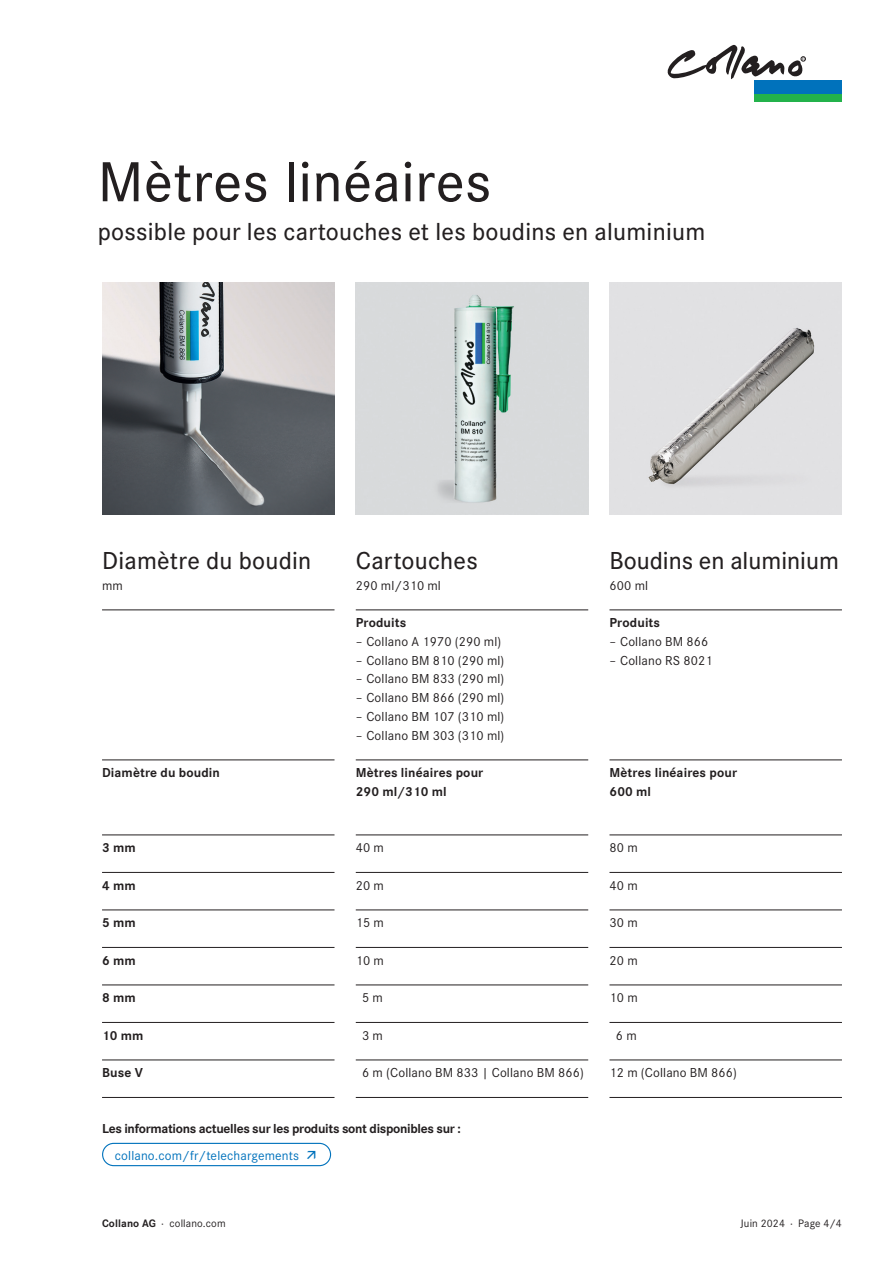
<style>
.page{position:relative;width:893px;height:1263px;background:#fff}
.page>*{position:absolute;margin:0;border:0;box-sizing:border-box;transform-origin:0 0}
.Titel_Klein{font:500 58.5px "Corporate S Pro";letter-spacing:.01em;color:#231f20}
.Lead_Gross{font:500 25.5px "Corporate S Pro";letter-spacing:.01em;color:#231f20}
.Zwischentitel{font:500 25.5px "Corporate S Pro";letter-spacing:.01em;color:#231f20}
.Tabellen-Text{font:13.5px "Corporate S Pro";letter-spacing:.01em;color:#231f20}
.Tabellen-Text-2{font:700 13.5px/18.8px "Corporate S Pro";letter-spacing:.01em;color:#231f20}
.Zwischentitel-2{font:700 13.5px "Corporate S Pro";letter-spacing:-.02em;color:#231f20}
.t1{font:13.5px "Corporate S Pro";letter-spacing:.01em;color:#0072bc}
.Lauftext{font:13.5px "Corporate S Pro";letter-spacing:.01em;color:#231f20}
.t2{font:11.25px "Corporate S Pro";letter-spacing:.01em;color:#231f20}
.s1{font-family:"Corporate S"}
.s2{font-weight:700}
</style>
<div class="page">
<div style="left:755px;top:80px;width:87px;height:15px;background:#0072bc"></div>
<div style="left:755px;top:95px;width:87px;height:7px;background:#23b24b"></div>
<svg style="left:668px;top:45px;width:138px;height:34px"></svg>
<img style="left:102px;top:282px;width:232px;height:232px">
<img style="left:356px;top:282px;width:232px;height:233px">
<img style="left:609px;top:282px;width:233px;height:233px">
<div style="left:102px;top:1143px;width:229px;height:23px;border:1px solid #0072bc;border-radius:11px"></div>
<hr style="left:102px;top:610px;width:232px;height:1px;background:#231f20">
<hr style="left:102px;top:760px;width:232px;height:1px;background:#231f20">
<hr style="left:102px;top:835px;width:232px;height:1px;background:#231f20">
<hr style="left:102px;top:872px;width:232px;height:1px;background:#231f20">
<hr style="left:102px;top:910px;width:232px;height:1px;background:#231f20">
<hr style="left:102px;top:947px;width:232px;height:1px;background:#231f20">
<hr style="left:102px;top:985px;width:232px;height:1px;background:#231f20">
<hr style="left:102px;top:1022px;width:232px;height:1px;background:#231f20">
<hr style="left:102px;top:1060px;width:232px;height:1px;background:#231f20">
<hr style="left:102px;top:1097px;width:232px;height:1px;background:#231f20">
<hr style="left:356px;top:610px;width:232px;height:1px;background:#231f20">
<hr style="left:356px;top:760px;width:232px;height:1px;background:#231f20">
<hr style="left:356px;top:835px;width:232px;height:1px;background:#231f20">
<hr style="left:356px;top:872px;width:232px;height:1px;background:#231f20">
<hr style="left:356px;top:910px;width:232px;height:1px;background:#231f20">
<hr style="left:356px;top:947px;width:232px;height:1px;background:#231f20">
<hr style="left:356px;top:985px;width:232px;height:1px;background:#231f20">
<hr style="left:356px;top:1022px;width:232px;height:1px;background:#231f20">
<hr style="left:356px;top:1060px;width:232px;height:1px;background:#231f20">
<hr style="left:356px;top:1097px;width:232px;height:1px;background:#231f20">
<hr style="left:609px;top:610px;width:233px;height:1px;background:#231f20">
<hr style="left:609px;top:760px;width:233px;height:1px;background:#231f20">
<hr style="left:609px;top:835px;width:233px;height:1px;background:#231f20">
<hr style="left:609px;top:872px;width:233px;height:1px;background:#231f20">
<hr style="left:609px;top:910px;width:233px;height:1px;background:#231f20">
<hr style="left:609px;top:947px;width:233px;height:1px;background:#231f20">
<hr style="left:609px;top:985px;width:233px;height:1px;background:#231f20">
<hr style="left:609px;top:1022px;width:233px;height:1px;background:#231f20">
<hr style="left:609px;top:1060px;width:233px;height:1px;background:#231f20">
<hr style="left:609px;top:1097px;width:233px;height:1px;background:#231f20">
<p class="Titel_Klein" style="left:98px;top:137px;width:395px">Mètres linéaires</p>
<p class="Lead_Gross" style="left:98px;top:212px;width:609px">possible pour les cartouches et les boudins en aluminium</p>
<p class="Zwischentitel" style="left:102px;top:541px;width:211px">Diamètre du boudin</p>
<p class="Lauftext" style="left:102px;top:575px;width:22px">mm</p>
<p class="Tabellen-Text-2" style="left:102px;top:762px;width:119px">Diamètre du boudin</p>
<p class="Tabellen-Text-2" style="left:102px;top:837px;width:35px">3 mm</p>
<p class="Tabellen-Text-2" style="left:102px;top:875px;width:35px">4 mm</p>
<p class="Tabellen-Text-2" style="left:102px;top:912px;width:35px">5 mm</p>
<p class="Tabellen-Text-2" style="left:102px;top:950px;width:35px">6 mm</p>
<p class="Tabellen-Text-2" style="left:102px;top:987px;width:35px">8 mm</p>
<p class="Tabellen-Text-2" style="left:102px;top:1025px;width:43px">10 mm</p>
<p class="Tabellen-Text-2" style="left:102px;top:1062px;width:42px">Buse V</p>
<p class="Zwischentitel" style="left:356px;top:541px;width:123px">Cartouches</p>
<p class="Lauftext" style="left:356px;top:575px;width:87px">290 ml/310 ml</p>
<p class="Tabellen-Text-2" style="left:356px;top:612px;width:52px">Produits</p>
<p class="Tabellen-Text" style="left:356px;top:632px;width:147px">– Collano A 1970 (290 ml)</p>
<p class="Tabellen-Text" style="left:356px;top:650px;width:150px">– Collano BM 810 (290 ml)</p>
<p class="Tabellen-Text" style="left:356px;top:669px;width:150px">– Collano BM 833 (290 ml)</p>
<p class="Tabellen-Text" style="left:356px;top:688px;width:150px">– Collano BM 866 (290 ml)</p>
<p class="Tabellen-Text" style="left:356px;top:707px;width:150px">– Collano BM 107 (310 ml)</p>
<p class="Tabellen-Text" style="left:356px;top:725px;width:150px">– Collano BM 303 (310 ml)</p>
<p class="Tabellen-Text-2" style="left:356px;top:762px;width:129px">Mètres linéaires pour<br><span class="s1">290 ml/310 ml</span></p>
<p class="Tabellen-Text" style="left:356px;top:838px;width:30px">40 m</p>
<p class="Tabellen-Text" style="left:356px;top:875px;width:30px">20 m</p>
<p class="Tabellen-Text" style="left:356px;top:913px;width:30px">15 m</p>
<p class="Tabellen-Text" style="left:356px;top:950px;width:30px">10 m</p>
<p class="Tabellen-Text" style="left:362px;top:988px;width:22px">5 m</p>
<p class="Tabellen-Text" style="left:362px;top:1025px;width:22px">3 m</p>
<p class="Tabellen-Text" style="left:362px;top:1063px;width:223px">6 m (Collano BM 833 | Collano BM 866)</p>
<p class="Zwischentitel-2" style="left:102px;top:1118px;width:360px">Les informations actuelles sur les produits sont disponibles sur :</p>
<p class="t1" style="left:115px;top:1145px;width:186px">collano.com/fr/telechargements</p>
<p class="Zwischentitel" style="left:609px;top:541px;width:231px">Boudins en aluminium</p>
<p class="Lauftext" style="left:609px;top:575px;width:40px">600 ml</p>
<p class="Tabellen-Text-2" style="left:609px;top:612px;width:52px">Produits</p>
<p class="Tabellen-Text" style="left:609px;top:632px;width:100px">– Collano BM 866</p>
<p class="Tabellen-Text" style="left:609px;top:650px;width:105px">– Collano RS 8021</p>
<p class="Tabellen-Text-2" style="left:609px;top:762px;width:129px">Mètres linéaires pour<br>600 ml</p>
<p class="Tabellen-Text" style="left:609px;top:838px;width:30px">80 m</p>
<p class="Tabellen-Text" style="left:609px;top:875px;width:30px">40 m</p>
<p class="Tabellen-Text" style="left:609px;top:913px;width:30px">30 m</p>
<p class="Tabellen-Text" style="left:609px;top:950px;width:30px">20 m</p>
<p class="Tabellen-Text" style="left:609px;top:988px;width:30px">10 m</p>
<p class="Tabellen-Text" style="left:616px;top:1025px;width:22px">6 m</p>
<p class="Tabellen-Text" style="left:609px;top:1063px;width:129px">12 m (Collano BM 866)</p>
<p class="t2" style="left:102px;top:1215px;width:125px"><span class="s2">Collano AG</span> · collano.com</p>
<p class="t2" style="left:741px;top:1215px;width:103px">Juin 2024 · Page 4/4</p>
</div>
